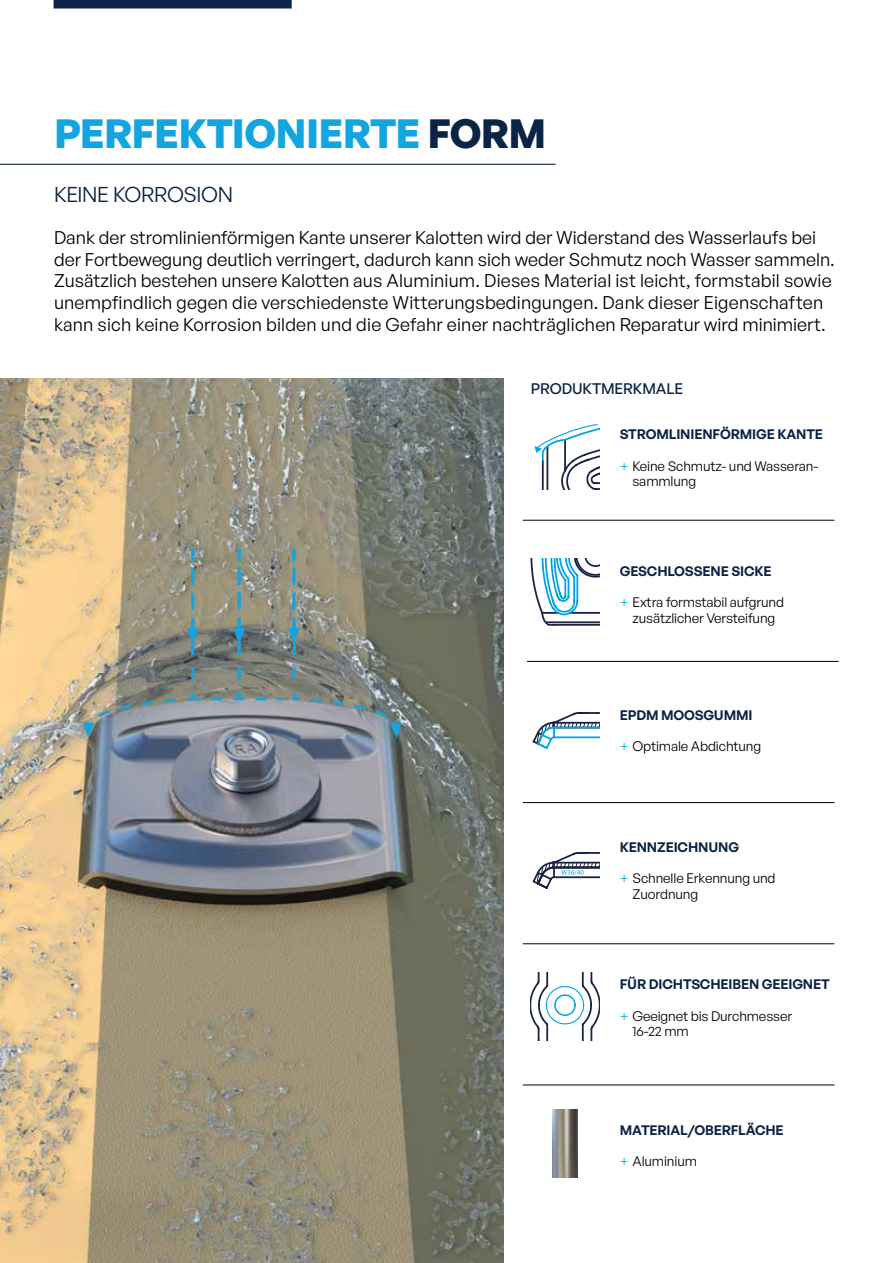
<style>
.page{position:relative;width:893px;height:1263px;background:#fff}
.page>*{position:absolute;margin:0;border:0;box-sizing:border-box;transform-origin:0 0}
.t1{font:700 39.9px "General Sans";letter-spacing:-.015em;color:#13a5df}
.t2{font:21px "General Sans";letter-spacing:-.02em;color:#0b2345}
.t3{font:18px/21.6px "General Sans";color:#000}
.t4{font:500 15px "General Sans";letter-spacing:-.01em;color:#0b2345}
.t5{font:13.5px/15.8px "General Sans";letter-spacing:-.01em;color:#000}
.t6{font:600 13.5px "General Sans";letter-spacing:-.01em;color:#0b2345}
.s1{color:#0b2345}
.s2{color:#00a4e3}
</style>
<div class="page">
<img style="left:0;top:379px;width:504px;height:884px">
<img style="left:83px;top:546px;width:319px;height:193px">
<div style="left:54px;top:0;width:238px;height:9px;background:#0b2345"></div>
<svg style="left:534px;top:424px;width:65px;height:66px"></svg>
<svg style="left:531px;top:558px;width:68px;height:68px"></svg>
<svg style="left:532px;top:712px;width:67px;height:37px"></svg>
<svg style="left:532px;top:852px;width:67px;height:37px"></svg>
<svg style="left:531px;top:972px;width:68px;height:68px"></svg>
<img style="left:552px;top:1109px;width:26px;height:68px">
<hr style="left:523px;top:520px;width:311px;height:1px;background:#000">
<hr style="left:527px;top:661px;width:312px;height:1px;background:#000">
<hr style="left:523px;top:802px;width:311px;height:1px;background:#000">
<hr style="left:523px;top:943px;width:311px;height:1px;background:#000">
<hr style="left:523px;top:1084px;width:311px;height:1px;background:#000">
<hr style="left:0;top:164px;width:556px;height:1px;background:#0b2345">
<h1 class="t1" style="left:54px;top:107px;width:494px">PERFEKTIONIERTE <span class="s1">FORM</span></h1>
<p class="t2" style="left:54px;top:181px;width:181px">KEINE KORROSION</p>
<p class="t3" style="left:54px;top:226px;width:782px">Dank der stromlinienförmigen Kante unserer Kalotten wird der Widerstand des Wasserlaufs bei der Fortbewegung deutlich verringert, dadurch kann sich weder Schmutz noch Wasser sammeln.<br>Zusätzlich bestehen unsere Kalotten aus Aluminium. Dieses Material ist leicht, formstabil sowie unempfindlich gegen die verschiedenste Witterungsbedingungen. Dank dieser Eigenschaften kann sich keine Korrosion bilden und die Gefahr einer nachträglichen Reparatur wird minimiert.</p>
<p class="t4" style="left:531px;top:379px;width:154px">PRODUKTMERKMALE</p>
<p class="t6" style="left:620px;top:426px;width:205px">STROMLINIENFÖRMIGE KANTE</p>
<p class="t5" style="left:632px;top:457px;width:187px;text-indent:-13px"><span class="s2">+</span> Keine Schmutz- und Wasseran&shy;sammlung</p>
<p class="t6" style="left:620px;top:562px;width:153px">GESCHLOSSENE SICKE</p>
<p class="t5" style="left:620px;top:594px;width:166px;text-align:center"><span class="s2">+</span> Extra formstabil aufgrund zusätzlicher Versteifung</p>
<p class="t6" style="left:620px;top:706px;width:134px">EPDM MOOSGUMMI</p>
<p class="t5" style="left:620px;top:738px;width:143px"><span class="s2">+</span> Optimale Abdichtung</p>
<p class="t6" style="left:620px;top:838px;width:121px">KENNZEICHNUNG</p>
<p class="t5" style="left:632px;top:870px;width:145px;text-indent:-13px"><span class="s2">+</span> Schnelle Erkennung und<br>Zuordnung</p>
<p class="t6" style="left:620px;top:976px;width:212px">FÜR DICHTSCHEIBEN GEEIGNET</p>
<p class="t5" style="left:632px;top:1007px;width:161px;text-indent:-13px"><span class="s2">+</span> Geeignet bis Durchmesser<br>16-22 mm</p>
<p class="t6" style="left:620px;top:1121px;width:166px">MATERIAL/OBERFLÄCHE</p>
<p class="t5" style="left:620px;top:1153px;width:79px"><span class="s2">+</span> Aluminium</p>
</div>
